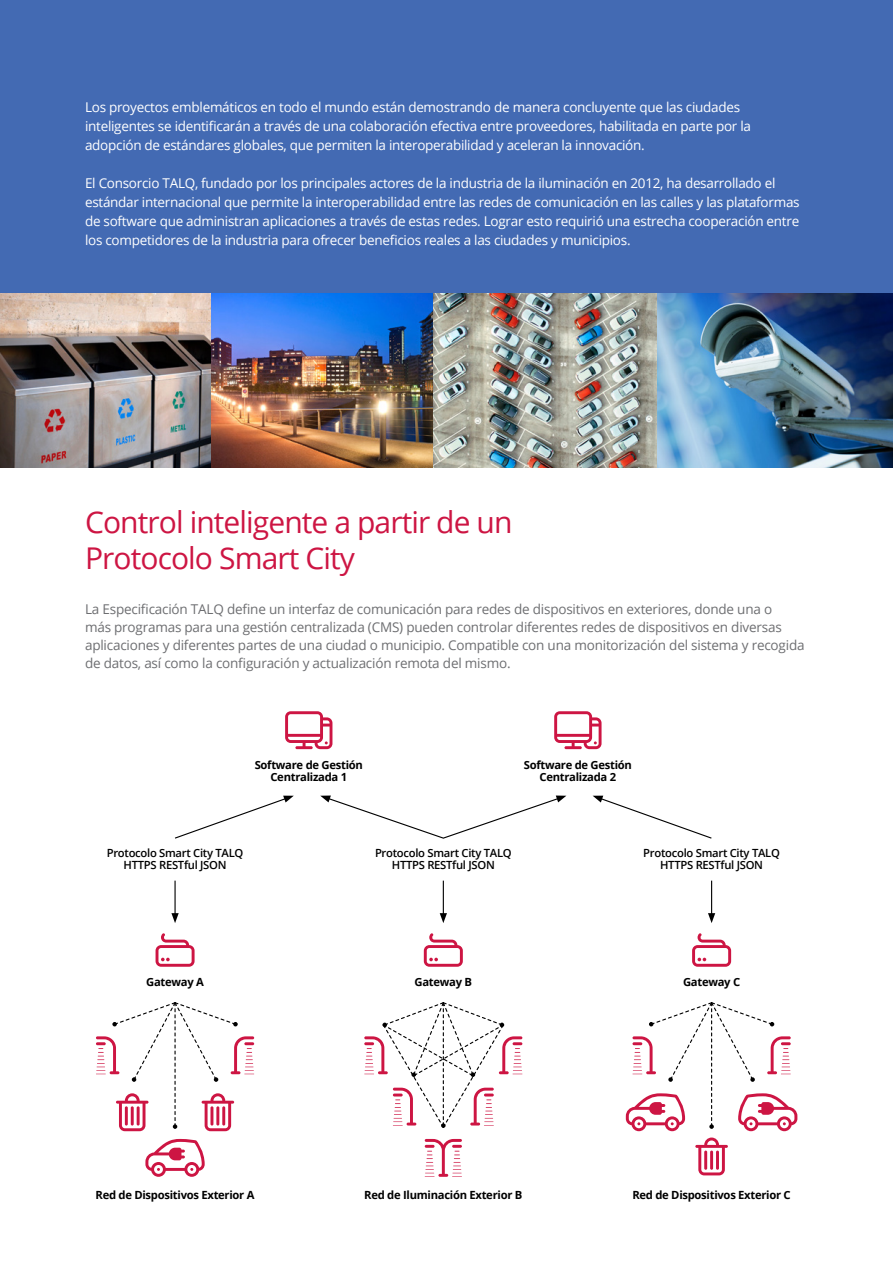
<style>
.page{position:relative;width:893px;height:1263px;background:#fff}
.page>*{position:absolute;margin:0;border:0;box-sizing:border-box;transform-origin:0 0}
.t1{font:30px/36px "Open Sans";letter-spacing:-.03em;color:#cd1543}
.t2{font:13.5px/18.9px "Open Sans";letter-spacing:-.02em;color:#fff}
.t3{font:13.5px/18px "Open Sans";letter-spacing:-.015em;color:#6d6e71}
.t4{font:700 11.25px/12px "Open Sans";letter-spacing:-.025em;color:#000;text-align:center}
.t5{font:600 11.25px/12px "Open Sans";letter-spacing:-.025em;color:#000;text-align:center}
</style>
<div class="page">
<div style="left:0;top:0;width:893px;height:433px;background:#436ab3"></div>
<img style="left:0;top:293px;width:583px;height:175px">
<img style="left:583px;top:293px;width:310px;height:175px">
<svg style="left:175px;top:796px;width:119px;height:43px"></svg>
<svg style="left:593px;top:796px;width:119px;height:43px"></svg>
<svg style="left:320px;top:795px;width:246px;height:44px"></svg>
<hr style="left:174px;top:881px;width:2px;height:34px;background:#000">
<svg style="left:171px;top:913px;width:8px;height:10px"></svg>
<hr style="left:443px;top:881px;width:1px;height:34px;background:#000">
<svg style="left:440px;top:913px;width:7px;height:10px"></svg>
<hr style="left:711px;top:881px;width:1px;height:34px;background:#000">
<svg style="left:708px;top:913px;width:7px;height:10px"></svg>
<svg style="left:425px;top:1139px;width:37px;height:38px"></svg>
<svg style="left:364px;top:1002px;width:158px;height:126px"></svg>
<svg style="left:145px;top:1139px;width:60px;height:38px"></svg>
<svg style="left:96px;top:1002px;width:158px;height:129px"></svg>
<svg style="left:695px;top:1137px;width:33px;height:38px"></svg>
<svg style="left:626px;top:1002px;width:171px;height:129px"></svg>
<svg style="left:285px;top:711px;width:47px;height:38px"></svg>
<svg style="left:554px;top:711px;width:47px;height:38px"></svg>
<svg style="left:156px;top:933px;width:39px;height:34px"></svg>
<svg style="left:424px;top:933px;width:39px;height:34px"></svg>
<svg style="left:692px;top:933px;width:39px;height:34px"></svg>
<p class="t2" style="left:85px;top:98px;width:667px">Los proyectos emblemáticos en todo el mundo están demostrando de manera concluyente que las ciudades inteligentes se identificarán a través de una colaboración efectiva entre proveedores, habilitada en parte por la adopción de estándares globales, que permiten la interoperabilidad y aceleran la innovación.</p>
<p class="t2" style="left:85px;top:173px;width:716px">El Consorcio TALQ, fundado por los principales actores de la industria de la iluminación en 2012, ha desarrollado el estándar internacional que permite la interoperabilidad entre las redes de comunicación en las calles y las plataformas de software que administran aplicaciones a través de estas redes. Lograr esto requirió una estrecha cooperación entre los competidores de la industria para ofrecer beneficios reales a las ciudades y municipios.</p>
<h1 class="t1" style="left:85px;top:504px;width:429px">Control inteligente a partir de un<br>Protocolo Smart City</h1>
<p class="t3" style="left:85px;top:599px;width:721px">La Especificación TALQ define un interfaz de comunicación para redes de dispositivos en exteriores, donde una o<br>más programas para una gestión centralizada (CMS) pueden controlar diferentes redes de dispositivos en diversas aplicaciones y diferentes partes de una ciudad o municipio. Compatible con una monitorización del sistema y recogida de datos, así como la configuración y actualización remota del mismo.</p>
<p class="t4" style="left:255px;top:758px;width:110px">Software de Gestión<br>Centralizada 1</p>
<p class="t4" style="left:524px;top:758px;width:110px">Software de Gestión<br>Centralizada 2</p>
<p class="t5" style="left:107px;top:846px;width:138px">Protocolo Smart City TALQ<br>HTTPS RESTful JSON</p>
<p class="t5" style="left:375px;top:846px;width:138px">Protocolo Smart City TALQ<br>HTTPS RESTful JSON</p>
<p class="t5" style="left:643px;top:846px;width:138px">Protocolo Smart City TALQ<br>HTTPS RESTful JSON</p>
<p class="t4" style="left:146px;top:976px;width:59px">Gateway A</p>
<p class="t4" style="left:415px;top:976px;width:59px">Gateway B</p>
<p class="t4" style="left:683px;top:976px;width:59px">Gateway C</p>
<p class="t4" style="left:96px;top:1189px;width:160px">Red de Dispositivos Exterior A</p>
<p class="t4" style="left:364px;top:1189px;width:160px">Red de Iluminación Exterior B</p>
<p class="t4" style="left:632px;top:1189px;width:160px">Red de Dispositivos Exterior C</p>
</div>
